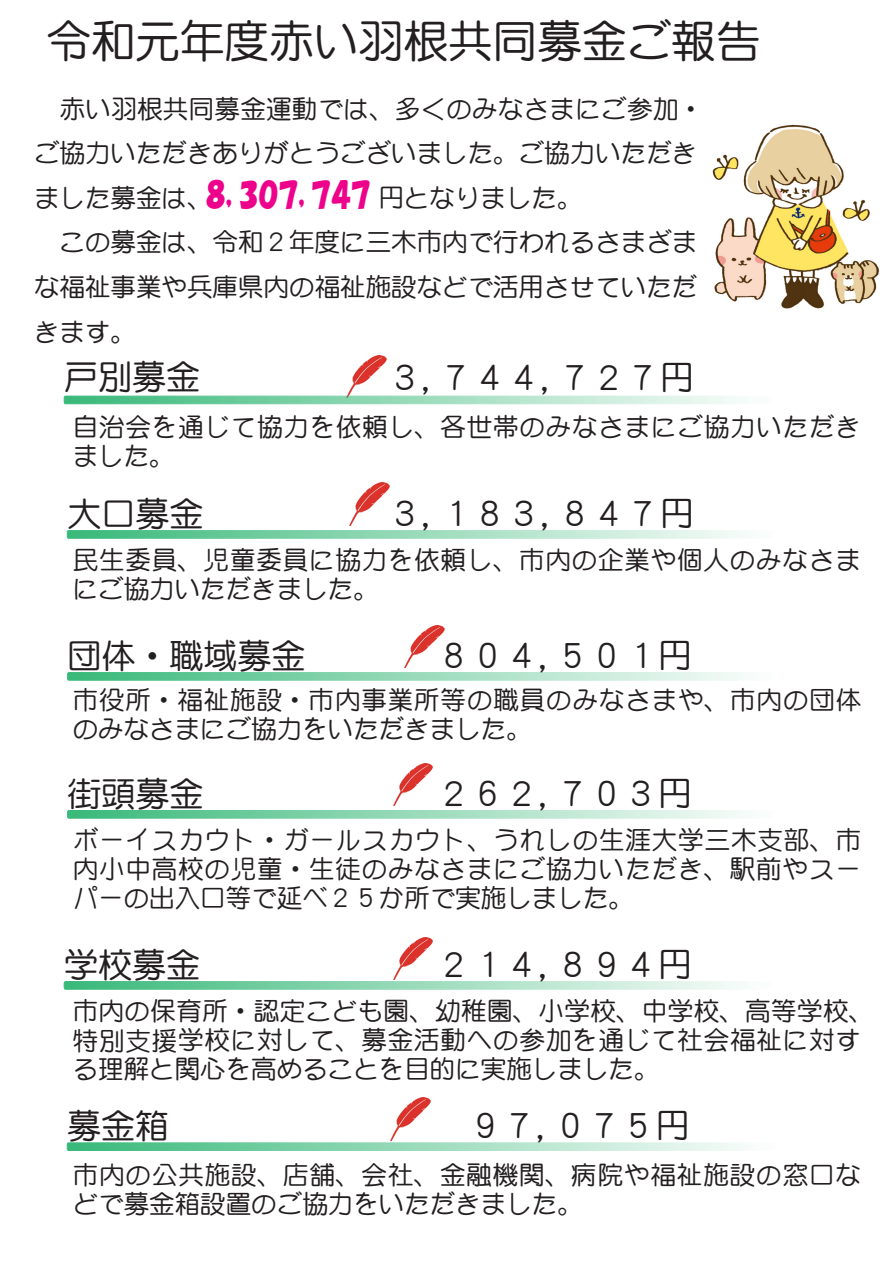
<style>
.page{position:relative;width:893px;height:1263px;background:#fff}
.page>*{position:absolute;margin:0;border:0;box-sizing:border-box;transform-origin:0 0}
.t1{font:44.7px "DF Maru Gothic Md WIN RKSJ H";color:#231f20}
.t2{font:34.05px "DF Maru Gothic Md WIN RKSJ H";color:#231f20}
.t3{font:31.95px "HGP Soei Kakupoptai";color:#ed028c;scale:.8 1}
.t4{font:25.5px/28.7px "DF Maru Gothic Md WIN RKSJ H";letter-spacing:.01em;color:#231f20;text-align:justify}
.t5{font:25.5px/28.7px "DF Maru Gothic Md WIN RKSJ H";letter-spacing:.035em;color:#231f20}
.t6{font:25.5px/28.7px "DF Maru Gothic Md WIN RKSJ H";letter-spacing:.03em;color:#231f20}
</style>
<div class="page">
<img style="left:390px;top:1098px;width:41px;height:42px">
<img style="left:393px;top:937px;width:40px;height:43px">
<img style="left:393px;top:763px;width:40px;height:43px">
<img style="left:404px;top:625px;width:41px;height:43px">
<img style="left:349px;top:483px;width:41px;height:42px">
<img style="left:344px;top:355px;width:45px;height:41px">
<img style="left:712px;top:124px;width:168px;height:185px">
<svg style="left:64px;top:396px;width:708px;height:8px;background:#9adbbb"></svg>
<div style="left:64px;top:396px;width:708px;height:8px;border:1px solid #39b97a;border-radius:2px"></div>
<svg style="left:67px;top:531px;width:708px;height:7px;background:#9adbbb"></svg>
<div style="left:67px;top:530px;width:708px;height:8px;border:1px solid #39b97a;border-radius:2px"></div>
<svg style="left:68px;top:672px;width:707px;height:8px;background:#9adbbb"></svg>
<div style="left:67px;top:672px;width:708px;height:8px;border:1px solid #39b97a;border-radius:2px"></div>
<svg style="left:68px;top:810px;width:707px;height:8px;background:#9adbbb"></svg>
<div style="left:67px;top:810px;width:708px;height:8px;border:1px solid #39b97a;border-radius:2px"></div>
<svg style="left:64px;top:981px;width:708px;height:8px;background:#9adbbb"></svg>
<div style="left:64px;top:981px;width:708px;height:8px;border:1px solid #39b97a;border-radius:2px"></div>
<svg style="left:67px;top:1143px;width:708px;height:7px;background:#9adbbb"></svg>
<div style="left:67px;top:1143px;width:708px;height:8px;border:1px solid #39b97a;border-radius:2px"></div>
<p class="t1" style="left:46px;top:18px;width:716px">令和元年度赤い羽根共同募金ご報告</p>
<p class="t4" style="left:34px;top:86px;width:671px;line-height:44.7px;text-align:left">　赤い羽根共同募金運動では、多くのみなさまにご参加・ご協力いただきありがとうございました。ご協力いただきました募金は、　　　　　　　円となりました。</p>
<p class="t4" style="left:34px;top:220px;width:665px;line-height:44.7px">　この募金は、令和２年度に三木市内で行われるさまざまな福祉事業や兵庫県内の福祉施設などで活用させていただきます。</p>
<p class="t3" style="left:206px;top:178px;width:208px">８，３０７，７４７</p>
<p class="t2" style="left:64px;top:359px;width:138px">戸別募金</p>
<p class="t2" style="left:388px;top:361px;width:308px">３，７４４，７２７円</p>
<p class="t6" style="left:73px;top:412px;width:790px">自治会を通じて協力を依頼し、各世帯のみなさまにご協力いただきました。</p>
<p class="t2" style="left:67px;top:496px;width:138px">大口募金</p>
<p class="t2" style="left:388px;top:496px;width:308px">３，１８３，８４７円</p>
<p class="t5" style="left:73px;top:545px;width:790px">民生委員、児童委員に協力を依頼し、市内の企業や個人のみなさまにご協力いただきました。</p>
<p class="t2" style="left:67px;top:638px;width:240px">団体・職域募金</p>
<p class="t2" style="left:437px;top:638px;width:257px">８０４，５０１円</p>
<p class="t5" style="left:73px;top:685px;width:790px">市役所・福祉施設・市内事業所等の職員のみなさまや、市内の団体のみなさまにご協力をいただきました。</p>
<p class="t2" style="left:67px;top:776px;width:138px">街頭募金</p>
<p class="t2" style="left:437px;top:776px;width:257px">２６２，７０３円</p>
<p class="t4" style="left:73px;top:826px;width:790px">ボーイスカウト・ガールスカウト、うれしの生涯大学三木支部、市内小中高校の児童・生徒のみなさまにご協力いただき、駅前やスーパーの出入口等で延べ２５か所で実施しました。</p>
<p class="t2" style="left:64px;top:947px;width:138px">学校募金</p>
<p class="t2" style="left:437px;top:947px;width:257px">２１４，８９４円</p>
<p class="t4" style="left:73px;top:997px;width:803px;text-align:left">市内の保育所・認定こども園、幼稚園、小学校、中学校、高等学校、特別支援学校に対して、募金活動への参加を通じて社会福祉に対する理解と関心を高めることを目的に実施しました。</p>
<p class="t2" style="left:67px;top:1108px;width:104px">募金箱</p>
<p class="t2" style="left:468px;top:1108px;width:223px">９７，０７５円</p>
<p class="t5" style="left:73px;top:1161px;width:790px">市内の公共施設、店舗、会社、金融機関、病院や福祉施設の窓口などで募金箱設置のご協力をいただきました。</p>
</div>
